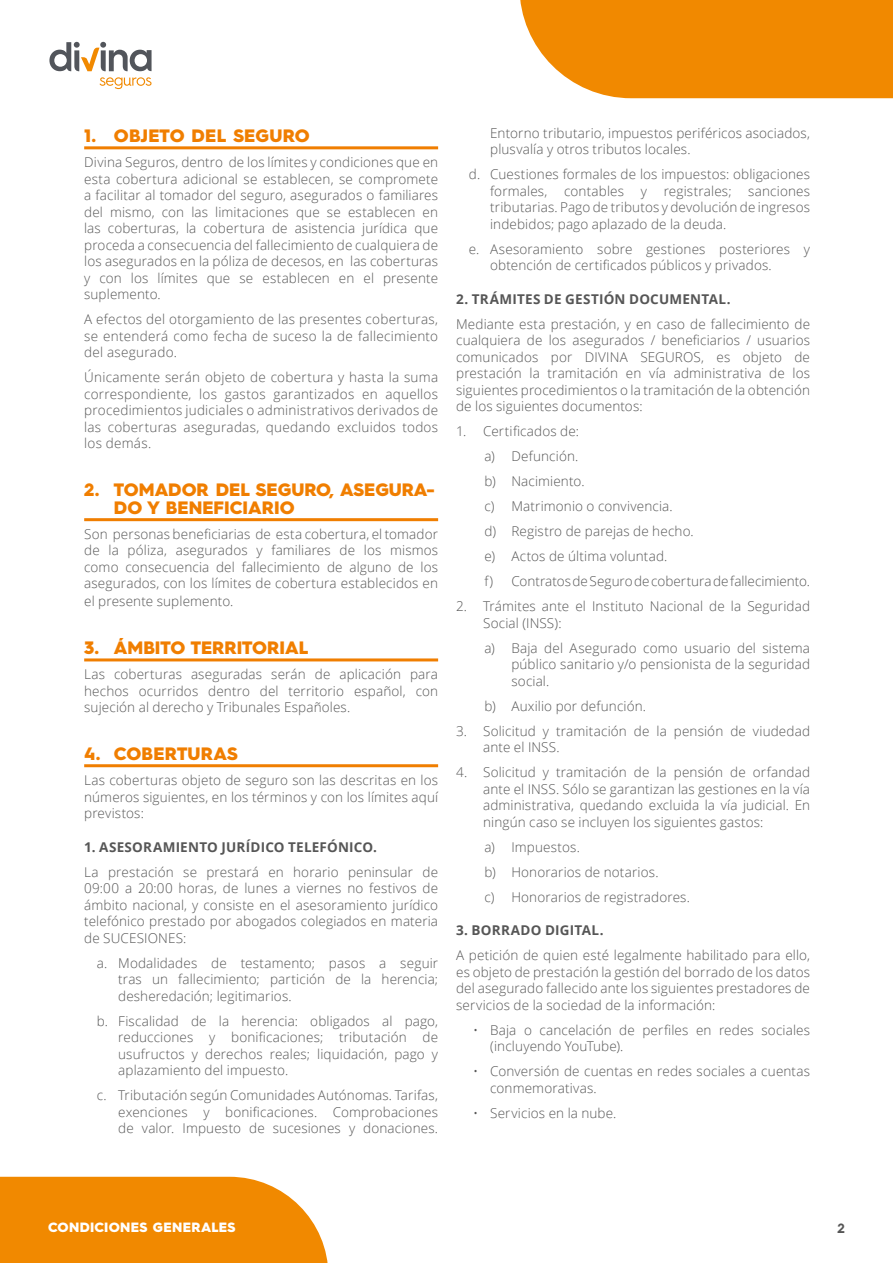
<style>
.page{position:relative;width:893px;height:1263px;background:#fff}
.page>*{position:absolute;margin:0;border:0;box-sizing:border-box;transform-origin:0 0}
.t1{font:900 18px/18px "Hurme Geometric Sans 4";color:#f07e00}
.t2{font:300 13.5px/16.5px "Open Sans";letter-spacing:.01em;color:#565656;text-align:justify}
.t3{font:700 13.5px "Open Sans";letter-spacing:.015em;color:#565656}
.t4{font:900 13.5px "Hurme Geometric Sans 4";letter-spacing:.025em;color:#fff}
.t5{font:700 13.5px "Hurme Geometric Sans 4";color:#565656}
</style>
<div class="page">
<svg style="left:520px;top:0;width:373px;height:98px;background:#f19112"></svg>
<svg style="left:49px;top:42px;width:103px;height:29px"></svg>
<svg style="left:100px;top:77px;width:52px;height:12px"></svg>
<svg style="left:0;top:1177px;width:328px;height:86px;background:#f29112"></svg>
<hr style="left:84px;top:146px;width:354px;height:3px;background:#f07e00">
<hr style="left:84px;top:518px;width:354px;height:3px;background:#f07e00">
<hr style="left:84px;top:658px;width:354px;height:3px;background:#f07e00">
<hr style="left:84px;top:764px;width:354px;height:3px;background:#f07e00">
<h1 class="t1" style="left:84px;top:127px;width:227px">1. OBJETO DEL SEGURO</h1>
<p class="t2" style="left:84px;top:154px;width:355px">Divina Seguros, dentro de los límites y condiciones que en esta cobertura adicional se establecen, se compromete a facilitar al tomador del seguro, asegurados o familiares del mismo, con las limitaciones que se establecen en las coberturas, la cobertura de asistencia jurídica que proceda a consecuencia del fallecimiento de cualquiera de los asegurados en la póliza de decesos, en las coberturas y con los límites que se establecen en el presente suplemento.</p>
<p class="t2" style="left:84px;top:311px;width:355px">A efectos del otorgamiento de las presentes coberturas, se entenderá como fecha de suceso la de fallecimiento del asegurado.</p>
<p class="t2" style="left:84px;top:369px;width:355px">Únicamente serán objeto de cobertura y hasta la suma correspondiente, los gastos garantizados en aquellos procedimientos judiciales o administrativos derivados de las coberturas aseguradas, quedando excluidos todos los demás.</p>
<h1 class="t1" style="left:114px;top:480px;width:322px;text-indent:-30px">2. TOMADOR DEL SEGURO, ASEGURA-<br>DO Y BENEFICIARIO</h1>
<p class="t2" style="left:84px;top:525px;width:355px">Son personas beneficiarias de esta cobertura, el tomador de la póliza, asegurados y familiares de los mismos como consecuencia del fallecimiento de alguno de los asegurados, con los límites de cobertura establecidos en</p>
<p class="t2" style="left:84px;top:593px;width:151px">el presente suplemento.</p>
<h1 class="t1" style="left:84px;top:639px;width:226px">3. ÁMBITO TERRITORIAL</h1>
<p class="t2" style="left:84px;top:666px;width:355px">Las coberturas aseguradas serán de aplicación para hechos ocurridos dentro del territorio español, con sujeción al derecho y Tribunales Españoles.</p>
<h1 class="t1" style="left:84px;top:744px;width:155px">4. COBERTURAS</h1>
<p class="t2" style="left:84px;top:771px;width:355px">Las coberturas objeto de seguro son las descritas en los números siguientes, en los términos y con los límites aquí previstos:</p>
<p class="t3" style="left:84px;top:837px;width:294px">1. ASESORAMIENTO JURÍDICO TELEFÓNICO.</p>
<p class="t2" style="left:84px;top:863px;width:355px">La prestación se prestará en horario peninsular de 09:00 a 20:00 horas, de lunes a viernes no festivos de ámbito nacional, y consiste en el asesoramiento jurídico telefónico prestado por abogados colegiados en materia de SUCESIONES:</p>
<p class="t2" style="left:118px;top:954px;width:321px;text-indent:-21px">a. Modalidades de testamento; pasos a seguir tras un fallecimiento; partición de la herencia; desheredación; legitimarios.</p>
<p class="t2" style="left:118px;top:1012px;width:321px;text-indent:-21px">b. Fiscalidad de la herencia: obligados al pago, reducciones y bonificaciones; tributación de usufructos y derechos reales; liquidación, pago y aplazamiento del impuesto.</p>
<p class="t2" style="left:118px;top:1086px;width:321px;text-indent:-21px">c. Tributación según Comunidades Autónomas. Tarifas, exenciones y bonificaciones. Comprobaciones de valor. Impuesto de sucesiones y donaciones.</p>
<p class="t2" style="left:490px;top:124px;width:321px">Entorno tributario, impuestos periféricos asociados, plusvalía y otros tributos locales.</p>
<p class="t2" style="left:490px;top:166px;width:321px;text-indent:-21px">d. Cuestiones formales de los impuestos: obligaciones formales, contables y registrales; sanciones tributarias. Pago de tributos y devolución de ingresos indebidos; pago aplazado de la deuda.</p>
<p class="t2" style="left:490px;top:240px;width:321px;text-indent:-21px">e. Asesoramiento sobre gestiones posteriores y obtención de certificados públicos y privados.</p>
<p class="t3" style="left:456px;top:289px;width:276px">2. TRÁMITES DE GESTIÓN DOCUMENTAL.</p>
<p class="t2" style="left:456px;top:315px;width:355px">Mediante esta prestación, y en caso de fallecimiento de cualquiera de los asegurados / beneficiarios / usuarios comunicados por DIVINA SEGUROS, es objeto de prestación la tramitación en vía administrativa de los siguientes procedimientos o la tramitación de la obtención de los siguientes documentos:</p>
<p class="t2" style="left:484px;top:419px;width:327px;line-height:25px;text-align:left;text-indent:-28px">1. Certificados de:<br>a) Defunción.<br>b) Nacimiento.<br>c) Matrimonio o convivencia.<br>d) Registro de parejas de hecho.<br>e) Actos de última voluntad.<br>f) Contratos de Seguro de cobertura de fallecimiento.</p>
<p class="t2" style="left:483px;top:598px;width:328px;text-indent:-27px">2. Trámites ante el Instituto Nacional de la Seguridad<br>Social (INSS):</p>
<p class="t2" style="left:511px;top:639px;width:300px;text-indent:-27px">a) Baja del Asegurado como usuario del sistema público sanitario y/o pensionista de la seguridad social.</p>
<p class="t2" style="left:484px;top:697px;width:163px">b) Auxilio por defunción.</p>
<p class="t2" style="left:483px;top:722px;width:328px;text-indent:-27px">3. Solicitud y tramitación de la pensión de viudedad ante el INSS.</p>
<p class="t2" style="left:483px;top:764px;width:328px;text-indent:-27px">4. Solicitud y tramitación de la pensión de orfandad ante el INSS. Sólo se garantizan las gestiones en la vía administrativa, quedando excluida la vía judicial. En ningún caso se incluyen los siguientes gastos:</p>
<p class="t2" style="left:484px;top:834px;width:207px;line-height:25px;text-align:left">a) Impuestos.<br>b) Honorarios de notarios.<br>c) Honorarios de registradores.</p>
<p class="t3" style="left:456px;top:921px;width:149px">3. BORRADO DIGITAL.</p>
<p class="t2" style="left:456px;top:947px;width:355px">A petición de quien esté legalmente habilitado para ello, es objeto de prestación la gestión del borrado de los datos del asegurado fallecido ante los siguientes prestadores de servicios de la sociedad de la información:</p>
<p class="t2" style="left:490px;top:1021px;width:321px;text-indent:-17px">• Baja o cancelación de perfiles en redes sociales (incluyendo YouTube).</p>
<p class="t2" style="left:490px;top:1063px;width:321px;text-indent:-17px">• Conversión de cuentas en redes sociales a cuentas conmemorativas.</p>
<p class="t2" style="left:473px;top:1104px;width:145px">• Servicios en la nube.</p>
<p class="t4" style="left:48px;top:1218px;width:189px">CONDICIONES GENERALES</p>
<p class="t5" style="left:838px;top:1219px;width:9px">2</p>
</div>
